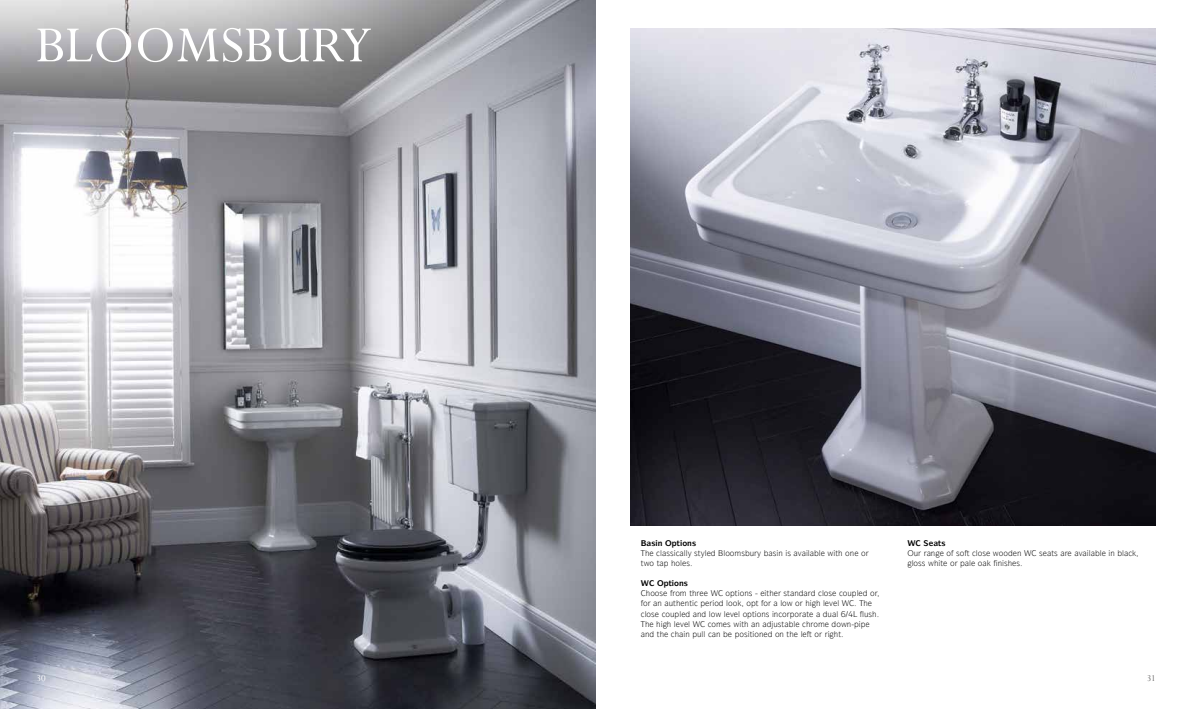
<style>
.page{position:relative;width:1191px;height:709px;background:#fff}
.page>*{position:absolute;margin:0;border:0;box-sizing:border-box;transform-origin:0 0}
.t1{font:57px "Perpetua";color:#fff}
.t2{font:10px "Perpetua";color:#fff}
.t3{font:10px "Perpetua";color:#706f6f}
.t4{font:8px "Symbol LT";color:#000}
.t5{font:700 8px "Symbol LT";color:#000}
</style>
<div class="page">
<img style="left:0;top:0;width:595px;height:709px">
<img style="left:631px;top:28px;width:524px;height:498px">
<h1 class="t1" style="left:35px;top:9px;width:338px">BLOOMSBURY</h1>
<p class="t5" style="left:677px;top:538px;width:21px">▼ □■▲</p>
<p class="t4" style="left:660px;top:548px;width:15px">● ▲▲</p>
<p class="t4" style="left:684px;top:548px;width:24px">●● ▲▼ ●</p>
<p class="t4" style="left:723px;top:548px;width:32px">●□□ ▲ ◆</p>
<p class="t4" style="left:773px;top:548px;width:50px">▲■ ▲ ❖● ●</p>
<p class="t4" style="left:835px;top:548px;width:32px">▼ □■ □</p>
<p class="t4" style="left:641px;top:558px;width:20px">▼ □ ▼</p>
<p class="t4" style="left:675px;top:558px;width:16px">□● ▲</p>
<p class="t5" style="left:668px;top:578px;width:21px">▼ □■▲</p>
<p class="t4" style="left:650px;top:588px;width:14px">□□▲</p>
<p class="t4" style="left:725px;top:588px;width:28px">□ ▼□■▲</p>
<p class="t4" style="left:766px;top:588px;width:34px">▼ ▲▼ ■</p>
<p class="t4" style="left:822px;top:588px;width:12px">●□▲</p>
<p class="t4" style="left:843px;top:588px;width:17px">□◆ ●</p>
<p class="t4" style="left:643px;top:598px;width:50px">□ ■ ◆▼ ■▼</p>
<p class="t4" style="left:714px;top:598px;width:55px">□ ●□□ □ ▼ □</p>
<p class="t4" style="left:780px;top:598px;width:21px">●□ □</p>
<p class="t4" style="left:823px;top:598px;width:18px">●❖●</p>
<p class="t4" style="left:644px;top:608px;width:12px">●□▲</p>
<p class="t4" style="left:665px;top:608px;width:17px">□◆ ●</p>
<p class="t4" style="left:697px;top:608px;width:114px">■ ●□ ●❖● □▼□■▲ ■□ □ ▼</p>
<p class="t4" style="left:827px;top:608px;width:46px">◆ ● ✔ ●◆▲</p>
<p class="t4" style="left:674px;top:618px;width:18px">●❖●</p>
<p class="t4" style="left:773px;top:618px;width:23px">◆▲▼ ●</p>
<p class="t4" style="left:813px;top:618px;width:39px">□ □ ■</p>
<p class="t4" style="left:685px;top:628px;width:22px">■ ◆●●</p>
<p class="t4" style="left:716px;top:628px;width:49px">■ □▲▼□■</p>
<p class="t4" style="left:775px;top:628px;width:16px">□■ ▼</p>
<p class="t4" style="left:800px;top:628px;width:20px">● ▼ □</p>
<p class="t4" style="left:946px;top:548px;width:41px">□ ▲□ ▼ ●□▲</p>
<p class="t4" style="left:998px;top:548px;width:24px">□□ ■</p>
<p class="t4" style="left:1039px;top:548px;width:20px">▲ ▼▲</p>
<p class="t4" style="left:1078px;top:548px;width:47px">❖● ● ■ ●</p>
<p class="t4" style="left:911px;top:558px;width:15px">●□▲▲</p>
<p class="t4" style="left:997px;top:558px;width:24px">■▲ ▲</p>
<p class="t2" style="left:36px;top:671px;width:11px">30</p>
<p class="t3" style="left:1146px;top:671px;width:11px">31</p>
</div>
